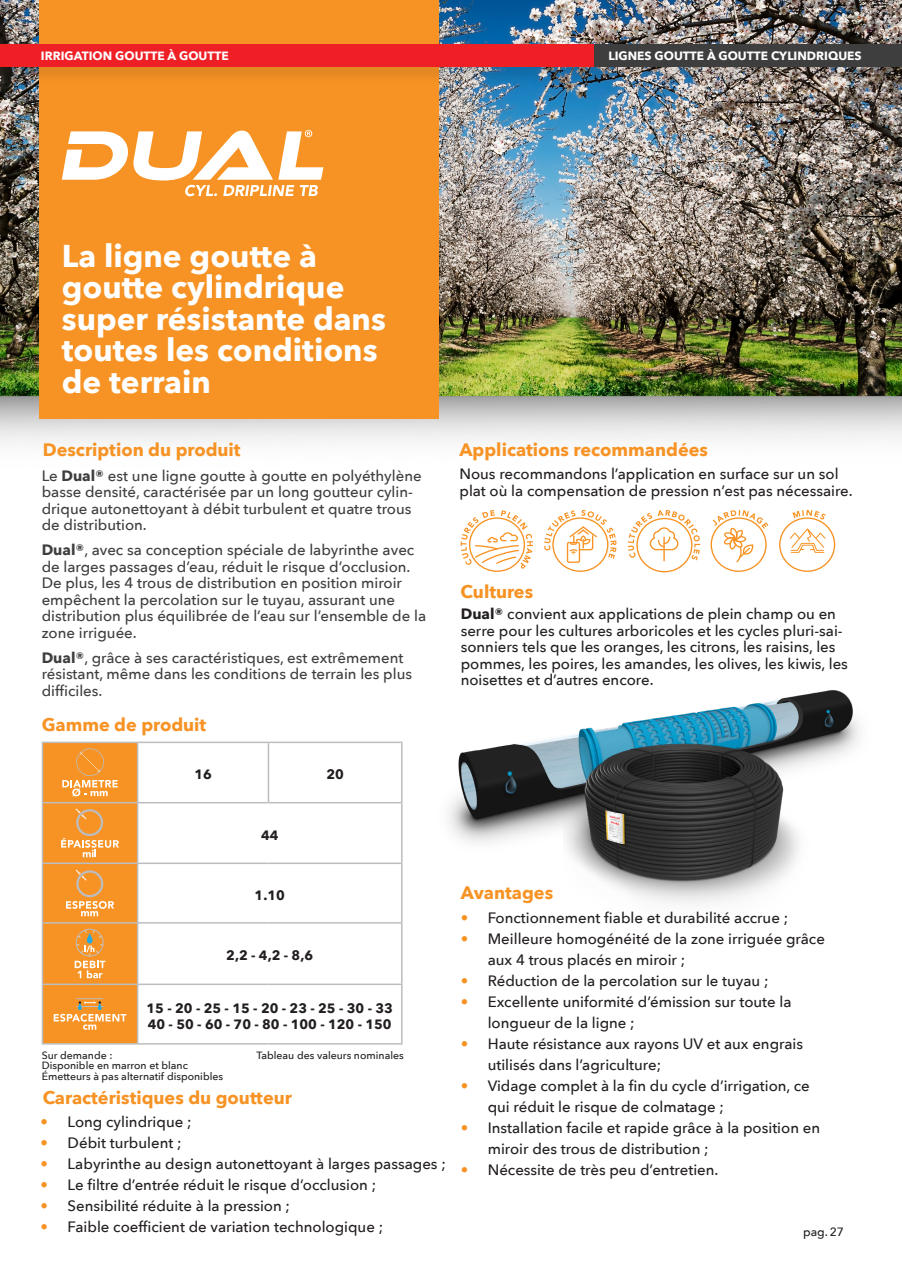
<style>
.page{position:relative;width:902px;height:1280px;background:#fff}
.page>*{position:absolute;margin:0;border:0;box-sizing:border-box;transform-origin:0 0}
.Stile_di_paragrafo_1{font:700 31.5px/31.5px "Avenir Next";color:#fff}
.t1{font:700 18px "Avenir Next";color:#f79324}
.Stile_di_paragrafo_1-2{font:500 15px/21px "Avenir Next";color:#231f20}
.Stile_di_paragrafo_1-3{font:500 15px/16.5px "Avenir Next";color:#3e3e3f}
.t2{font:700 13.5px "Avenir Next";color:#231f20}
.t3{font:700 12px "Avenir Next";color:#fff}
.t4{font:500 12px "Avenir Next";color:#231f20}
.Stile_di_paragrafo_1-4{font:500 10.5px "Avenir Next";color:#231f20}
.s1{font-weight:700}
.s2{font-weight:700;color:#f79324}
</style>
<div class="page">
<img style="left:0;top:0;width:901px;height:573px">
<div style="left:39px;top:0;width:400px;height:418px;background:#f79324"></div>
<img style="left:448px;top:690px;width:412px;height:153px">
<img style="left:563px;top:690px;width:254px;height:213px">
<hr style="left:138px;top:742px;width:130px;height:1px;background:#bcbdc0">
<hr style="left:268px;top:742px;width:134px;height:1px;background:#bcbdc0">
<hr style="left:268px;top:743px;width:1px;height:59px;background:#bcbdc0">
<hr style="left:401px;top:743px;width:1px;height:59px;background:#bcbdc0">
<hr style="left:138px;top:802px;width:130px;height:1px;background:#bcbdc0">
<hr style="left:268px;top:802px;width:134px;height:1px;background:#bcbdc0">
<hr style="left:401px;top:803px;width:1px;height:59px;background:#bcbdc0">
<hr style="left:138px;top:862px;width:130px;height:2px;background:#bcbdc0">
<hr style="left:268px;top:862px;width:134px;height:2px;background:#bcbdc0">
<hr style="left:401px;top:864px;width:1px;height:58px;background:#bcbdc0">
<hr style="left:138px;top:922px;width:130px;height:1px;background:#bcbdc0">
<hr style="left:268px;top:922px;width:134px;height:1px;background:#bcbdc0">
<hr style="left:401px;top:923px;width:1px;height:60px;background:#bcbdc0">
<hr style="left:138px;top:983px;width:130px;height:2px;background:#bcbdc0">
<hr style="left:268px;top:983px;width:134px;height:2px;background:#bcbdc0">
<hr style="left:401px;top:985px;width:1px;height:58px;background:#bcbdc0">
<hr style="left:138px;top:1043px;width:130px;height:1px;background:#bcbdc0">
<hr style="left:268px;top:1043px;width:134px;height:1px;background:#bcbdc0">
<svg style="left:42px;top:742px;width:96px;height:302px;background:#f29b39"></svg>
<svg style="left:62px;top:130px;width:261px;height:66px"></svg>
<svg style="left:460px;top:510px;width:73px;height:62px"></svg>
<svg style="left:544px;top:510px;width:72px;height:62px"></svg>
<svg style="left:710px;top:510px;width:58px;height:62px"></svg>
<svg style="left:627px;top:510px;width:73px;height:62px"></svg>
<svg style="left:779px;top:510px;width:56px;height:62px"></svg>
<div style="left:0;top:47px;width:901px;height:38px;background:#231f20;opacity:.1"></div>
<div style="left:0;top:45px;width:901px;height:22px;background:#ee2026"></div>
<div style="left:594px;top:45px;width:307px;height:22px;background:#3e3e3f"></div>
<p class="t3" style="left:41px;top:45px;width:189px">IRRIGATION GOUTTE À GOUTTE</p>
<p class="t3" style="left:608px;top:45px;width:254px">LIGNES GOUTTE À GOUTTE CYLINDRIQUES</p>
<p class="Stile_di_paragrafo_1" style="left:62px;top:240px;width:325px">La ligne goutte à goutte cylindrique super résistante dans toutes les conditions de terrain</p>
<p class="t1" style="left:43px;top:434px;width:199px">Description du produit</p>
<p class="Stile_di_paragrafo_1-3" style="left:42px;top:467px;width:381px">Le <span class="s1">Dual®</span> est une ligne goutte à goutte en polyéthylène basse densité, caractérisée par un long goutteur cylin&shy;drique autonettoyant à débit turbulent et quatre trous de distribution.</p>
<p class="Stile_di_paragrafo_1-3" style="left:42px;top:541px;width:386px"><span class="s1">Dual®</span>, avec sa conception spéciale de labyrinthe avec de larges passages d’eau, réduit le risque d’occlusion.<br>De plus, les 4 trous de distribution en position miroir empêchent la percolation sur le tuyau, assurant une distribution plus équilibrée de l’eau sur l’ensemble de la zone irriguée.</p>
<p class="Stile_di_paragrafo_1-3" style="left:42px;top:649px;width:372px"><span class="s1">Dual®</span>, grâce à ses caractéristiques, est extrêmement résistant, même dans les conditions de terrain les plus difficiles.</p>
<p class="t1" style="left:42px;top:709px;width:166px">Gamme de produit</p>
<p class="t2" style="left:194px;top:763px;width:19px">16</p>
<p class="t2" style="left:326px;top:763px;width:19px">20</p>
<p class="t1" style="left:459px;top:434px;width:250px">Applications recommandées</p>
<p class="Stile_di_paragrafo_1-2" style="left:459px;top:465px;width:395px;line-height:16.5px">Nous recommandons l’application en surface sur un sol plat où la compensation de pression n’est pas nécessaire.</p>
<p class="t1" style="left:460px;top:576px;width:74px">Cultures</p>
<p class="Stile_di_paragrafo_1-2" style="left:460px;top:605px;width:389px;line-height:16.5px"><span class="s1">Dual®</span> convient aux applications de plein champ ou en serre pour les cultures arboricoles et les cycles pluri-sai&shy;sonniers tels que les oranges, les citrons, les raisins, les pommes, les poires, les amandes, les olives, les kiwis, les noisettes et d’autres encore.</p>
<p class="t2" style="left:261px;top:823px;width:19px">44</p>
<p class="t2" style="left:254px;top:883px;width:32px">1.10</p>
<p class="t2" style="left:226px;top:944px;width:88px">2,2 - 4,2 - 8,6</p>
<p class="t2" style="left:146px;top:996px;width:248px">15 - 20 - 25 - 15 - 20 - 23 - 25 - 30 - 33</p>
<p class="t2" style="left:148px;top:1012px;width:245px">40 - 50 - 60 - 70 - 80 - 100 - 120 - 150</p>
<p class="Stile_di_paragrafo_1-4" style="left:42px;top:1046px;width:72px">Sur demande :</p>
<p class="Stile_di_paragrafo_1-4" style="left:256px;top:1046px;width:149px">Tableau des valeurs nominales</p>
<p class="Stile_di_paragrafo_1-4" style="left:42px;top:1056px;width:148px">Disponible en marron et blanc</p>
<p class="Stile_di_paragrafo_1-4" style="left:42px;top:1067px;width:183px">Émetteurs à pas alternatif disponibles</p>
<p class="t1" style="left:43px;top:1082px;width:251px">Caractéristiques du goutteur</p>
<p class="Stile_di_paragrafo_1-2" style="left:41px;top:1111px;width:152px"><span class="s2">•</span> Long cylindrique ;</p>
<p class="Stile_di_paragrafo_1-2" style="left:41px;top:1132px;width:142px"><span class="s2">•</span> Débit turbulent ;</p>
<p class="Stile_di_paragrafo_1-2" style="left:41px;top:1153px;width:407px"><span class="s2">•</span> Labyrinthe au design autonettoyant à larges passages ;</p>
<p class="Stile_di_paragrafo_1-2" style="left:41px;top:1174px;width:337px"><span class="s2">•</span> Le filtre d’entrée réduit le risque d’occlusion ;</p>
<p class="Stile_di_paragrafo_1-2" style="left:41px;top:1195px;width:251px"><span class="s2">•</span> Sensibilité réduite à la pression ;</p>
<p class="Stile_di_paragrafo_1-2" style="left:41px;top:1216px;width:344px"><span class="s2">•</span> Faible coefficient de variation technologique ;</p>
<p class="t1" style="left:460px;top:877px;width:94px">Avantages</p>
<p class="Stile_di_paragrafo_1-2" style="left:460px;top:906px;width:329px"><span class="s2">•</span> Fonctionnement fiable et durabilité accrue ;</p>
<p class="Stile_di_paragrafo_1-2" style="left:487px;top:927px;width:339px;text-indent:-27px"><span class="s2">•</span> Meilleure homogénéité de la zone irriguée grâce aux 4 trous placés en miroir ;</p>
<p class="Stile_di_paragrafo_1-2" style="left:460px;top:969px;width:309px"><span class="s2">•</span> Réduction de la percolation sur le tuyau ;</p>
<p class="Stile_di_paragrafo_1-2" style="left:487px;top:990px;width:305px;text-indent:-27px"><span class="s2">•</span> Excellente uniformité d’émission sur toute la longueur de la ligne ;</p>
<p class="Stile_di_paragrafo_1-2" style="left:487px;top:1032px;width:317px;text-indent:-27px"><span class="s2">•</span> Haute résistance aux rayons UV et aux engrais utilisés dans l’agriculture;</p>
<p class="Stile_di_paragrafo_1-2" style="left:487px;top:1074px;width:323px;text-indent:-27px"><span class="s2">•</span> Vidage complet à la fin du cycle d’irrigation, ce qui réduit le risque de colmatage ;</p>
<p class="Stile_di_paragrafo_1-2" style="left:487px;top:1116px;width:334px;text-indent:-27px"><span class="s2">•</span> Installation facile et rapide grâce à la position en miroir des trous de distribution ;</p>
<p class="Stile_di_paragrafo_1-2" style="left:460px;top:1158px;width:259px"><span class="s2">•</span> Nécessite de très peu d’entretien.</p>
<p class="t4" style="left:803px;top:1221px;width:42px">pag. 27</p>
</div>
